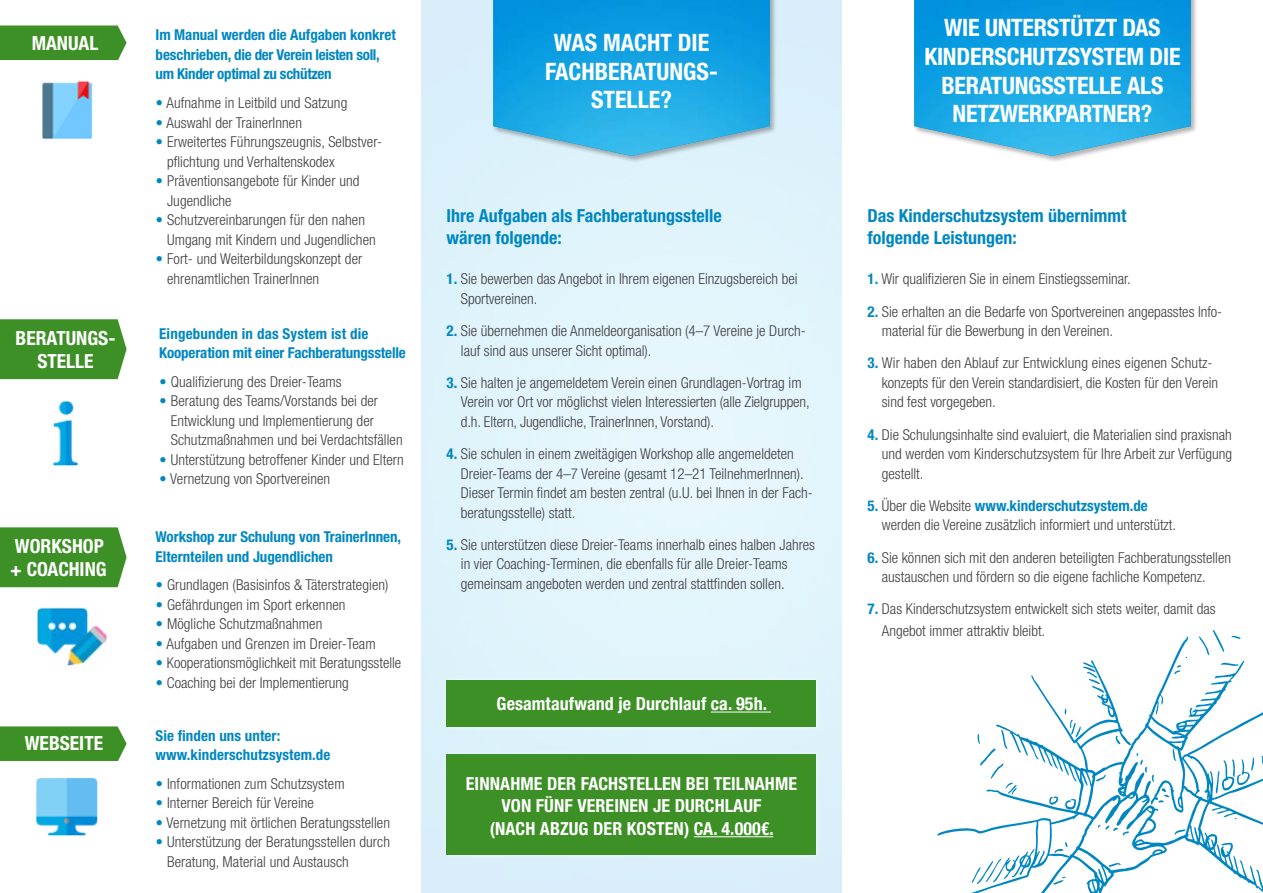
<style>
.page{position:relative;width:1263px;height:893px;background:#fff}
.page>*{position:absolute;margin:0;border:0;box-sizing:border-box;transform-origin:0 0}
.t1{font:700 condensed 24px/28.8px "Helvetica Neue LT Std";letter-spacing:-.01em;color:#fff;text-align:center}
.t2{font:700 condensed 19.5px/23.4px "Helvetica Neue LT Pro";color:#fff;text-align:center}
.t3{font:700 condensed 18px/22.5px "Helvetica Neue LT Pro";letter-spacing:.005em;color:#fff;text-align:center}
.t4{font:700 condensed 18px/21.6px "Helvetica Neue LT Pro";color:#0087c1}
.t5{font:300 condensed 15px/19.5px "Helvetica Neue LT Pro";color:#3e3d40}
.t6{font:700 condensed 15px/19.5px "Helvetica Neue LT Pro";letter-spacing:-.005em;color:#0087c1}
.s1{font-family:"Meta Pro";font-weight:400;font-stretch:normal;color:#0087c1}
.s2{font-weight:700;color:#0087c1}
</style>
<div class="page">
<svg style="left:1212px;top:630px;width:6px;height:6px"></svg>
<svg style="left:937px;top:636px;width:326px;height:257px"></svg>
<img style="left:42px;top:81px;width:51px;height:58px">
<div style="left:0;top:26px;width:127px;height:34px;background:#3d9025"></div>
<img style="left:52px;top:400px;width:26px;height:66px">
<div style="left:0;top:319px;width:127px;height:60px;background:#3d9025"></div>
<img style="left:36px;top:777px;width:62px;height:59px">
<div style="left:0;top:726px;width:127px;height:35px;background:#3d9025"></div>
<img style="left:36px;top:607px;width:71px;height:59px">
<div style="left:0;top:527px;width:127px;height:60px;background:#3d9025"></div>
<div style="left:492px;top:0;width:285px;height:162px;background:#000;opacity:.3"></div>
<img style="left:493px;top:0;width:277px;height:156px">
<div style="left:913px;top:0;width:285px;height:162px;background:#000;opacity:.3"></div>
<img style="left:914px;top:0;width:277px;height:156px">
<div style="left:439px;top:748px;width:384px;height:114px;background:#fff;opacity:.5"></div>
<div style="left:446px;top:755px;width:370px;height:100px;background:#3d9025"></div>
<hr style="left:694px;top:836px;width:79px;height:1px;background:#fff">
<div style="left:439px;top:673px;width:384px;height:61px;background:#e1f4fb"></div>
<div style="left:446px;top:680px;width:370px;height:47px;background:#3d9025"></div>
<hr style="left:711px;top:712px;width:60px;height:1px;background:#fff">
<p class="t2" style="left:32px;top:31px;width:68px">MANUAL</p>
<p class="t2" style="left:16px;top:326px;width:102px">BERATUNGS-<br>STELLE</p>
<p class="t2" style="left:10px;top:534px;width:98px;text-align:left">WORKSHOP + COACHING</p>
<p class="t2" style="left:25px;top:732px;width:80px">WEBSEITE</p>
<p class="t6" style="left:156px;top:25px;width:242px">Im Manual werden die Aufgaben konkret beschrieben, die der Verein leisten soll, um Kinder optimal zu schützen</p>
<p class="t5" style="left:156px;top:93px;width:193px"><span class="s1">•</span> Aufnahme in Leitbild und Satzung</p>
<p class="t5" style="left:156px;top:112px;width:148px"><span class="s1">•</span> Auswahl der TrainerInnen</p>
<p class="t5" style="left:167px;top:132px;width:216px;text-indent:-12px"><span class="s1">•</span> Erweitertes Führungszeugnis, Selbstver&shy;pflichtung und Verhaltenskodex</p>
<p class="t5" style="left:167px;top:171px;width:194px;text-indent:-12px"><span class="s1">•</span> Präventionsangebote für Kinder und<br>Jugendliche</p>
<p class="t5" style="left:167px;top:210px;width:210px;text-indent:-12px"><span class="s1">•</span> Schutzvereinbarungen für den nahen<br>Umgang mit Kindern und Jugendlichen</p>
<p class="t5" style="left:167px;top:249px;width:197px;text-indent:-12px"><span class="s1">•</span> Fort- und Weiterbildungskonzept der ehrenamtlichen TrainerInnen</p>
<p class="t6" style="left:159px;top:324px;width:248px">Eingebunden in das System ist die<br>Kooperation mit einer Fachberatungsstelle</p>
<p class="t5" style="left:159px;top:372px;width:184px"><span class="s1">•</span> Qualifizierung des Dreier-Teams</p>
<p class="t5" style="left:171px;top:391px;width:233px;text-indent:-12px"><span class="s1">•</span> Beratung des Teams/Vorstands bei der<br>Entwicklung und Implementierung der<br>Schutzmaßnahmen und bei Verdachtsfällen</p>
<p class="t5" style="left:159px;top:450px;width:246px"><span class="s1">•</span> Unterstützung betroffener Kinder und Eltern</p>
<p class="t5" style="left:159px;top:469px;width:172px"><span class="s1">•</span> Vernetzung von Sportvereinen</p>
<p class="t6" style="left:156px;top:527px;width:247px">Workshop zur Schulung von TrainerInnen,<br>Elternteilen und Jugendlichen</p>
<p class="t5" style="left:156px;top:575px;width:235px"><span class="s1">•</span> Grundlagen (Basisinfos &amp; Täterstrategien)</p>
<p class="t5" style="left:156px;top:595px;width:191px"><span class="s1">•</span> Gefährdungen im Sport erkennen</p>
<p class="t5" style="left:156px;top:614px;width:168px"><span class="s1">•</span> Mögliche Schutzmaßnahmen</p>
<p class="t5" style="left:156px;top:634px;width:222px"><span class="s1">•</span> Aufgaben und Grenzen im Dreier-Team</p>
<p class="t5" style="left:156px;top:653px;width:247px"><span class="s1">•</span> Kooperationsmöglichkeit mit Beratungsstelle</p>
<p class="t5" style="left:156px;top:673px;width:195px"><span class="s1">•</span> Coaching bei der Implementierung</p>
<p class="t6" style="left:156px;top:726px;width:176px">Sie finden uns unter: www.kinderschutzsystem.de</p>
<p class="t5" style="left:156px;top:774px;width:191px"><span class="s1">•</span> Informationen zum Schutzsystem</p>
<p class="t5" style="left:156px;top:793px;width:160px"><span class="s1">•</span> Interner Bereich für Vereine</p>
<p class="t5" style="left:156px;top:813px;width:236px"><span class="s1">•</span> Vernetzung mit örtlichen Beratungsstellen</p>
<p class="t5" style="left:167px;top:832px;width:224px;text-indent:-12px"><span class="s1">•</span> Unterstützung der Beratungsstellen durch<br>Beratung, Material und Austausch</p>
<p class="t1" style="left:545px;top:28px;width:174px">WAS MACHT DIE<br>FACHBERATUNGS-<br>STELLE?</p>
<p class="t4" style="left:446px;top:205px;width:277px">Ihre Aufgaben als Fachberatungsstelle wären folgende:</p>
<p class="t5" style="left:461px;top:269px;width:338px;text-indent:-14px"><span class="s2">1.</span> Sie bewerben das Angebot in Ihrem eigenen Einzugsbereich bei<br>Sportvereinen.</p>
<p class="t5" style="left:461px;top:321px;width:347px;text-indent:-14px"><span class="s2">2.</span> Sie übernehmen die Anmeldeorganisation (4–7 Vereine je Durch&shy;lauf sind aus unserer Sicht optimal).</p>
<p class="t5" style="left:461px;top:373px;width:350px;text-indent:-14px"><span class="s2">3.</span> Sie halten je angemeldetem Verein einen Grundlagen-Vortrag im<br>Verein vor Ort vor möglichst vielen Interessierten (alle Zielgruppen, d.h. Eltern, Jugendliche, TrainerInnen, Vorstand).</p>
<p class="t5" style="left:461px;top:444px;width:353px;text-indent:-14px"><span class="s2">4.</span> Sie schulen in einem zweitägigen Workshop alle angemeldeten Dreier-Teams der 4–7 Vereine (gesamt 12–21 TeilnehmerInnen).<br>Dieser Termin findet am besten zentral (u.U. bei Ihnen in der Fach&shy;beratungsstelle) statt.</p>
<p class="t5" style="left:461px;top:535px;width:356px;text-indent:-14px"><span class="s2">5.</span> Sie unterstützen diese Dreier-Teams innerhalb eines halben Jahres in vier Coaching-Terminen, die ebenfalls für alle Dreier-Teams gemeinsam angeboten werden und zentral stattfinden sollen.</p>
<p class="t3" style="left:497px;top:693px;width:272px">Gesamtaufwand je Durchlauf ca. 95h.</p>
<p class="t3" style="left:466px;top:772px;width:333px">EINNAHME DER FACHSTELLEN BEI TEILNAHME<br>VON FÜNF VEREINEN JE DURCHLAUF<br>(NACH ABZUG DER KOSTEN) CA. 4.000€.</p>
<p class="t1" style="left:924px;top:13px;width:258px">WIE UNTERSTÜTZT DAS<br>KINDERSCHUTZSYSTEM DIE<br>BERATUNGSSTELLE ALS<br>NETZWERKPARTNER?</p>
<p class="t4" style="left:867px;top:205px;width:260px">Das Kinderschutzsystem übernimmt folgende Leistungen:</p>
<p class="t5" style="left:867px;top:269px;width:265px"><span class="s2">1.</span> Wir qualifizieren Sie in einem Einstiegsseminar.</p>
<p class="t5" style="left:882px;top:301px;width:342px;text-indent:-14px"><span class="s2">2.</span> Sie erhalten an die Bedarfe von Sportvereinen angepasstes Info&shy;material für die Bewerbung in den Vereinen.</p>
<p class="t5" style="left:882px;top:353px;width:338px;text-indent:-14px"><span class="s2">3.</span> Wir haben den Ablauf zur Entwicklung eines eigenen Schutz&shy;konzepts für den Verein standardisiert, die Kosten für den Verein sind fest vorgegeben.</p>
<p class="t5" style="left:882px;top:424px;width:352px;text-align:justify;text-indent:-14px"><span class="s2">4.</span> Die Schulungsinhalte sind evaluiert, die Materialien sind praxisnah und werden vom Kinderschutzsystem für Ihre Arbeit zur Verfügung gestellt.</p>
<p class="t5" style="left:882px;top:496px;width:296px;text-indent:-14px"><span class="s2">5.</span> Über die Website <span class="s2">www.kinderschutzsystem.de </span>werden die Vereine zusätzlich informiert und unterstützt.</p>
<p class="t5" style="left:882px;top:547px;width:351px;text-indent:-14px"><span class="s2">6.</span> Sie können sich mit den anderen beteiligten Fachberatungsstellen austauschen und fördern so die eigene fachliche Kompetenz.</p>
<p class="t5" style="left:882px;top:598px;width:335px;line-height:21.6px;text-indent:-14px"><span class="s2">7.</span> Das Kinderschutzsystem entwickelt sich stets weiter, damit das<br>Angebot immer attraktiv bleibt.</p>
</div>
